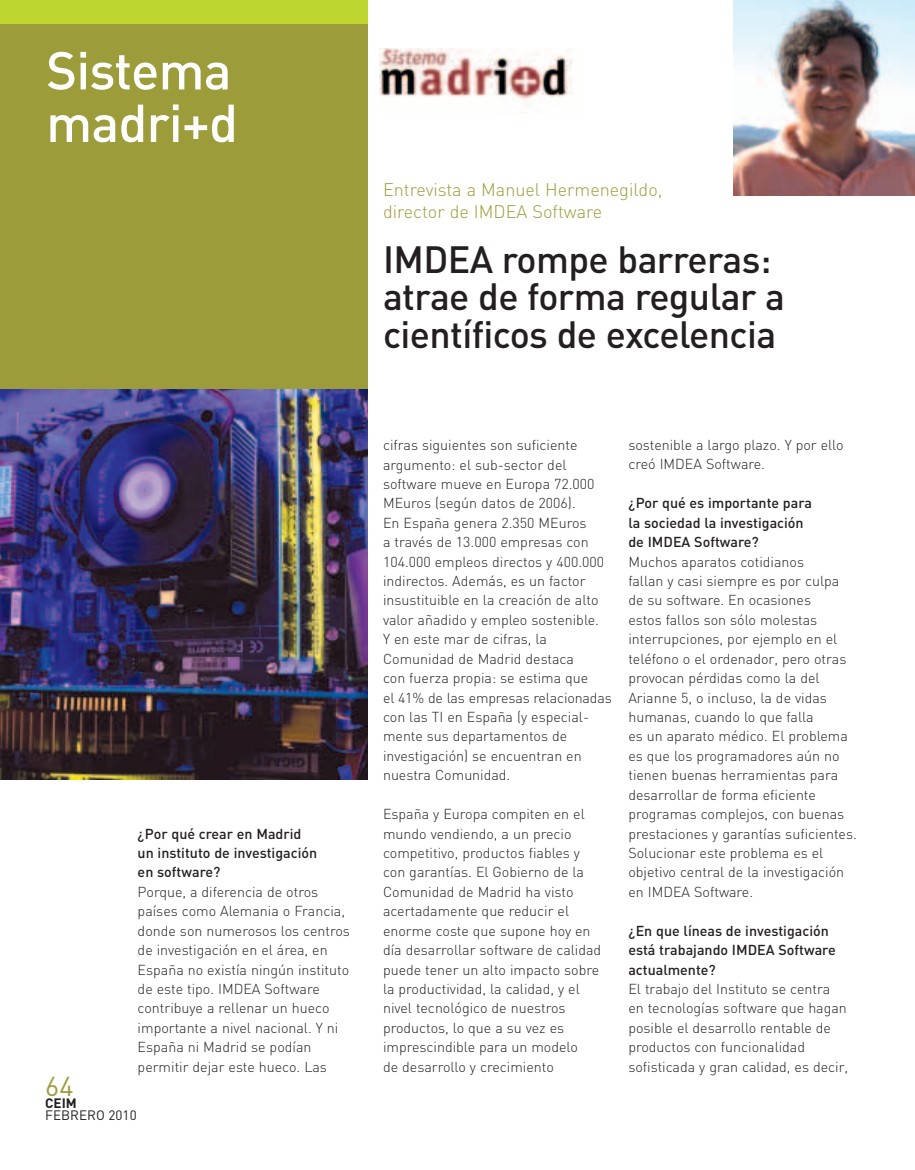
<style>
.page{position:relative;width:915px;height:1170px;background:#fff}
.page>*{position:absolute;margin:0;border:0;box-sizing:border-box;transform-origin:0 0}
.t1{font:52.5px/52.5px "DIN Medium+JLWQBO";letter-spacing:-.015em;color:#fff}
.t2{font:37.5px/37.5px "DIN Medium+JLWQBO";letter-spacing:-.015em;color:#231f20}
.t3{font:18px/21.3px "DIN Light+RPSIQH";color:#9c9d3a}
.t4{font:14.25px/19.4px "DIN Light+RPSIQH";color:#231f20}
.t5{font:14.25px/19.4px "DIN Medium+JLWQBO";color:#231f20}
.t6{font:13.5px "DIN Regular+YPPXXN";color:#231f20}
.t7{font:13.5px "DIN Bold+RQGDBS";color:#231f20}
</style>
<div class="page">
<div style="left:0;top:0;width:367px;height:389px;background:#9c9d3a"></div>
<div style="left:0;top:0;width:367px;height:24px;background:#bed630"></div>
<img style="left:0;top:389px;width:367px;height:390px">
<img style="left:380px;top:48px;width:193px;height:66px">
<img style="left:733px;top:0;width:181px;height:195px">
<h1 class="t1" style="left:46px;top:50px;width:193px">Sistema madri+d</h1>
<p class="t3" style="left:383px;top:181px;width:281px">Entrevista a Manuel Hermenegildo, director de IMDEA Software</p>
<h2 class="t2" style="left:383px;top:244px;width:403px">IMDEA rompe barreras: atrae de forma regular a científicos de excelencia</h2>
<p class="t5" style="left:138px;top:825px;width:181px">¿Por qué crear en Madrid un instituto de investigación en software?</p>
<p class="t4" style="left:138px;top:883px;width:214px">Porque, a diferencia de otros países como Alemania o Francia, donde son numerosos los centros de investigación en el área, en<br>España no existía ningún instituto de este tipo. IMDEA Software contribuye a rellenar un hueco importante a nivel nacional. Y ni<br>España ni Madrid se podían permitir dejar este hueco. Las</p>
<p class="t7" style="left:45px;top:1094px;width:33px"><sup>64</sup>CEIM</p>
<p class="t6" style="left:45px;top:1106px;width:93px">FEBRERO 2010</p>
<p class="t4" style="left:383px;top:437px;width:230px">cifras siguientes son suficiente argumento: el sub-sector del software mueve en Europa 72.000<br>MEuros (según datos de 2006).<br>En España genera 2.350 MEuros<br>a través de 13.000 empresas con<br>104.000 empleos directos y 400.000 indirectos. Además, es un factor insustituible en la creación de alto valor añadido y empleo sostenible.<br>Y en este mar de cifras, la<br>Comunidad de Madrid destaca<br>con fuerza propia: se estima que<br>el 41% de las empresas relacionadas con las TI en España (y especial&shy;mente sus departamentos de investigación) se encuentran en nuestra Comunidad.</p>
<p class="t4" style="left:383px;top:806px;width:220px">España y Europa compiten en el mundo vendiendo, a un precio competitivo, productos fiables y con garantías. El Gobierno de la<br>Comunidad de Madrid ha visto acertadamente que reducir el enorme coste que supone hoy en día desarrollar software de calidad puede tener un alto impacto sobre la productividad, la calidad, y el nivel tecnológico de nuestros productos, lo que a su vez es imprescindible para un modelo<br>de desarrollo y crecimiento</p>
<p class="t4" style="left:628px;top:437px;width:217px">sostenible a largo plazo. Y por ello creó IMDEA Software.</p>
<p class="t5" style="left:628px;top:495px;width:185px">¿Por qué es importante para la sociedad la investigación de IMDEA Software?</p>
<p class="t4" style="left:628px;top:553px;width:230px">Muchos aparatos cotidianos<br>fallan y casi siempre es por culpa de su software. En ocasiones<br>estos fallos son sólo molestas interrupciones, por ejemplo en el teléfono o el ordenador, pero otras provocan pérdidas como la del<br>Arianne 5, o incluso, la de vidas humanas, cuando lo que falla<br>es un aparato médico. El problema es que los programadores aún no tienen buenas herramientas para desarrollar de forma eficiente programas complejos, con buenas prestaciones y garantías suficientes.<br>Solucionar este problema es el objetivo central de la investigación en IMDEA Software.</p>
<p class="t5" style="left:628px;top:922px;width:209px">¿En que líneas de investigación está trabajando IMDEA Software actualmente?</p>
<p class="t4" style="left:628px;top:980px;width:221px">El trabajo del Instituto se centra en tecnologías software que hagan posible el desarrollo rentable de productos con funcionalidad sofisticada y gran calidad, es decir,</p>
</div>
